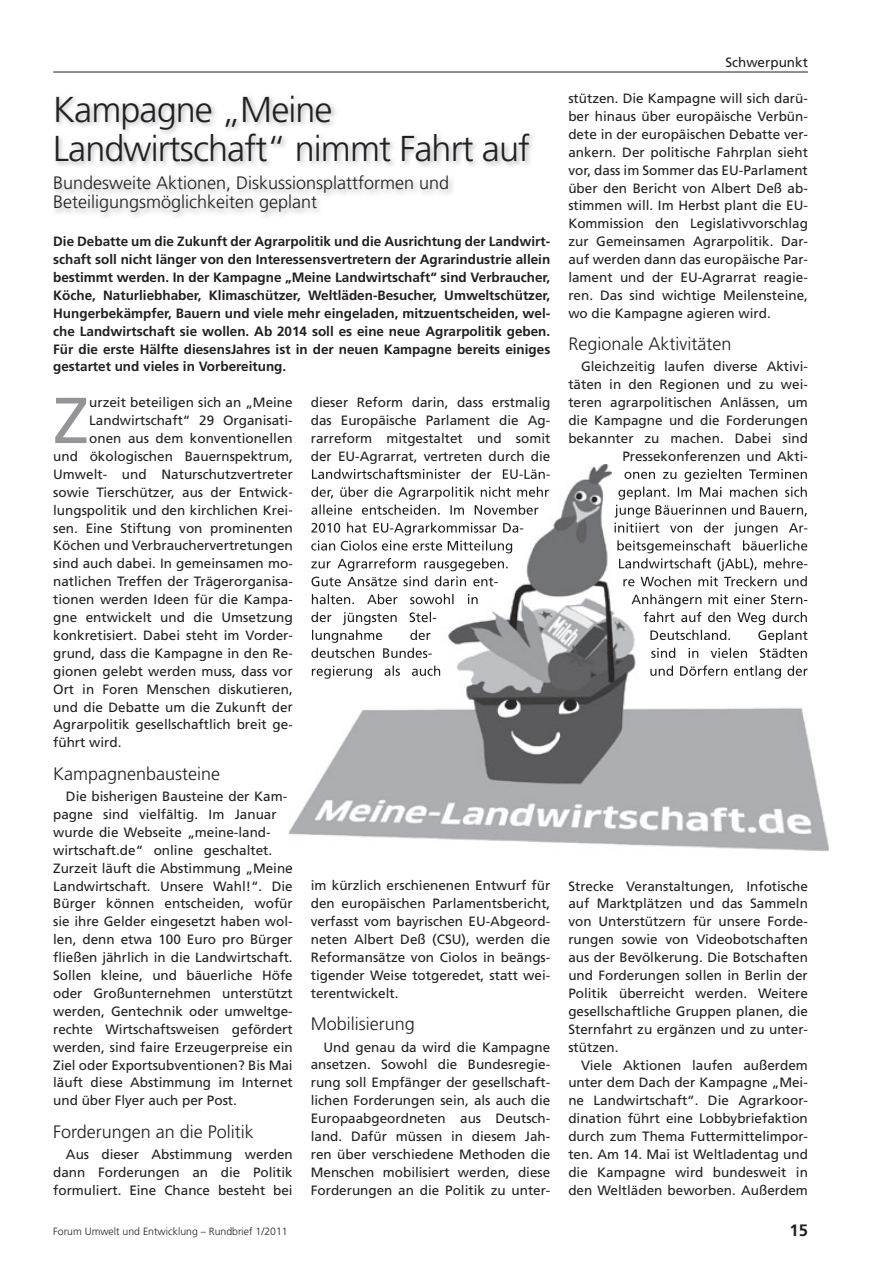
<style>
.page{position:relative;width:893px;height:1263px;background:#fff}
.page>*{position:absolute;margin:0;border:0;box-sizing:border-box;transform-origin:0 0}
.t1{font:64.8px "Frutiger LT";color:#939598}
.t2{font:300 36px/39px "Frutiger LT";letter-spacing:-.025em;color:#231f20}
.t3{font:300 18px/19.5px "Frutiger LT";color:#231f20}
.t4{font:700 16.5px "Frutiger LT";color:#231f20}
.t5{font:13.5px/17.9px "Frutiger LT";color:#231f20;text-align:justify}
.t6{font:700 13.5px/17.9px "Frutiger LT";color:#231f20;text-align:justify}
.t7{font:300 10.5px "Frutiger LT";color:#231f20}
</style>
<div class="page">
<hr style="left:53px;top:72px;width:755px;height:1px;background:#231f20">
<img style="left:289px;top:464px;width:540px;height:388px">
<svg style="left:289px;top:469px;width:4px;height:10px"></svg>
<svg style="left:289px;top:487px;width:3px;height:11px"></svg>
<img style="left:289px;top:504px;width:3px;height:14px">
<svg style="left:289px;top:522px;width:4px;height:118px"></svg>
<svg style="left:289px;top:648px;width:4px;height:47px"></svg>
<svg style="left:289px;top:701px;width:4px;height:11px"></svg>
<svg style="left:289px;top:719px;width:3px;height:13px"></svg>
<img style="left:312px;top:469px;width:238px;height:10px">
<img style="left:311px;top:487px;width:238px;height:13px">
<img style="left:311px;top:504px;width:228px;height:11px">
<img style="left:311px;top:522px;width:212px;height:13px">
<img style="left:311px;top:540px;width:202px;height:13px">
<img style="left:311px;top:558px;width:198px;height:13px">
<img style="left:311px;top:576px;width:187px;height:10px">
<img style="left:312px;top:594px;width:167px;height:10px">
<img style="left:311px;top:612px;width:125px;height:13px">
<img style="left:312px;top:630px;width:119px;height:13px">
<img style="left:311px;top:648px;width:121px;height:10px">
<img style="left:312px;top:666px;width:129px;height:13px">
<img style="left:624px;top:469px;width:184px;height:13px">
<img style="left:618px;top:487px;width:190px;height:13px">
<img style="left:615px;top:504px;width:193px;height:14px">
<img style="left:614px;top:522px;width:193px;height:13px">
<img style="left:617px;top:540px;width:191px;height:13px">
<img style="left:619px;top:558px;width:188px;height:13px">
<img style="left:623px;top:576px;width:185px;height:10px">
<img style="left:631px;top:594px;width:176px;height:13px">
<img style="left:644px;top:612px;width:164px;height:13px">
<img style="left:650px;top:630px;width:158px;height:13px">
<img style="left:651px;top:648px;width:157px;height:10px">
<img style="left:650px;top:665px;width:158px;height:14px">
<h2 class="t2" style="left:53px;top:90px;width:478px">Kampagne „Meine<br>Landwirtschaft“ nimmt Fahrt auf</h2>
<h3 class="t3" style="left:53px;top:173px;width:398px">Bundesweite Aktionen, Diskussionsplattformen und<br>Beteiligungsmöglichkeiten geplant</h3>
<p class="t6" style="left:53px;top:233px;width:499px">Die Debatte um die Zukunft der Agrarpolitik und die Ausrichtung der Landwirt&shy;schaft soll nicht länger von den Interessensvertretern der Agrarindustrie allein bestimmt werden. In der Kampagne „Meine Landwirtschaft“ sind Verbraucher, Köche, Naturliebhaber, Klimaschützer, Weltläden-Besucher, Umweltschützer, Hungerbekämpfer, Bauern und viele mehr eingeladen, mitzuentscheiden, wel&shy;che Landwirtschaft sie wollen. Ab 2014 soll es eine neue Agrarpolitik geben.<br>Für die erste Hälfte diesensJahres ist in der neuen Kampagne bereits einiges gestartet und vieles in Vorbereitung.</p>
<h1 class="t1" style="left:53px;top:382px;width:38px">Z</h1>
<p class="t5" style="left:89px;top:394px;width:205px">urzeit beteiligen sich an „Meine</p>
<p class="t5" style="left:311px;top:394px;width:241px">dieser Reform darin, dass erstmalig das Europäische Parlament die Ag&shy;rarreform mitgestaltet und somit der EU-Agrarrat, vertreten durch die</p>
<p class="t5" style="left:89px;top:412px;width:205px">Landwirtschaft“ 29 Organisati-</p>
<p class="t5" style="left:89px;top:429px;width:205px">onen aus dem konventionellen</p>
<p class="t5" style="left:53px;top:447px;width:241px">und ökologischen Bauernspektrum,</p>
<p class="t5" style="left:53px;top:465px;width:241px">Umwelt- und Naturschutzvertreter</p>
<p class="t5" style="left:53px;top:483px;width:241px">sowie Tierschützer, aus der Entwick-</p>
<p class="t5" style="left:53px;top:501px;width:241px">lungspolitik und den kirchlichen Krei-</p>
<p class="t5" style="left:53px;top:519px;width:241px">sen. Eine Stiftung von prominenten</p>
<p class="t5" style="left:53px;top:537px;width:241px">Köchen und Verbrauchervertretungen</p>
<p class="t5" style="left:53px;top:555px;width:241px">sind auch dabei. In gemeinsamen mo-</p>
<p class="t5" style="left:53px;top:573px;width:241px">natlichen Treffen der Trägerorganisa-</p>
<p class="t5" style="left:53px;top:591px;width:241px">tionen werden Ideen für die Kampa-</p>
<p class="t5" style="left:53px;top:608px;width:241px">gne entwickelt und die Umsetzung</p>
<p class="t5" style="left:53px;top:626px;width:241px">konkretisiert. Dabei steht im Vorder-</p>
<p class="t5" style="left:53px;top:644px;width:241px">grund, dass die Kampagne in den Re-</p>
<p class="t5" style="left:53px;top:662px;width:241px">gionen gelebt werden muss, dass vor</p>
<p class="t5" style="left:53px;top:680px;width:241px">Ort in Foren Menschen diskutieren,</p>
<p class="t5" style="left:53px;top:698px;width:241px">und die Debatte um die Zukunft der</p>
<p class="t5" style="left:53px;top:716px;width:241px">Agrarpolitik gesellschaftlich breit ge-</p>
<p class="t5" style="left:53px;top:734px;width:70px">führt wird.</p>
<h3 class="t3" style="left:53px;top:764px;width:169px">Kampagnenbausteine</h3>
<p class="t5" style="left:53px;top:787px;width:241px;text-align:left;text-indent:13px">Die bisherigen Bausteine der Kam&shy;pagne sind vielfältig. Im Januar wurde die Webseite „meine-land&shy;wirtschaft.de“ online geschaltet.<br>Zurzeit läuft die Abstimmung „Meine Landwirtschaft. Unsere Wahl!“. Die Bürger können entscheiden, wofür sie ihre Gelder eingesetzt haben wol&shy;len, denn etwa 100 Euro pro Bürger fließen jährlich in die Landwirtschaft.<br>Sollen kleine, und bäuerliche Höfe oder Großunternehmen unterstützt werden, Gentechnik oder umweltge&shy;rechte Wirtschaftsweisen gefördert werden, sind faire Erzeugerpreise ein Ziel oder Exportsubventionen? Bis Mai läuft diese Abstimmung im Internet und über Flyer auch per Post.</p>
<h3 class="t3" style="left:53px;top:1122px;width:202px">Forderungen an die Politik</h3>
<p class="t5" style="left:53px;top:1145px;width:241px;text-indent:13px">Aus dieser Abstimmung werden dann Forderungen an die Politik formuliert. Eine Chance besteht bei</p>
<p class="t5" style="left:311px;top:877px;width:241px">im kürzlich erschienenen Entwurf für den europäischen Parlamentsbericht, verfasst vom bayrischen EU-Abgeord&shy;neten Albert Deß (CSU), werden die Reformansätze von Ciolos in beängs&shy;tigender Weise totgeredet, statt wei&shy;terentwickelt.</p>
<h3 class="t3" style="left:311px;top:1014px;width:106px">Mobilisierung</h3>
<p class="t5" style="left:311px;top:1038px;width:241px;text-indent:13px">Und genau da wird die Kampagne ansetzen. Sowohl die Bundesregie&shy;rung soll Empfänger der gesellschaft&shy;lichen Forderungen sein, als auch die Europaabgeordneten aus Deutsch&shy;land. Dafür müssen in diesem Jah&shy;ren über verschiedene Methoden die Menschen mobilisiert werden, diese Forderungen an die Politik zu unter-</p>
<p class="t5" style="left:725px;top:54px;width:84px">Schwerpunkt</p>
<p class="t5" style="left:568px;top:90px;width:241px">stützen. Die Kampagne will sich darü&shy;ber hinaus über europäische Verbün&shy;dete in der europäischen Debatte ver&shy;ankern. Der politische Fahrplan sieht vor, dass im Sommer das EU-Parlament über den Bericht von Albert Deß ab&shy;stimmen will. Im Herbst plant die EU-Kommission den Legislativvorschlag zur Gemeinsamen Agrarpolitik. Dar&shy;auf werden dann das europäische Par&shy;lament und der EU-Agrarrat reagie&shy;ren. Das sind wichtige Meilensteine, wo die Kampagne agieren wird.</p>
<h3 class="t3" style="left:568px;top:334px;width:165px">Regionale Aktivitäten</h3>
<p class="t5" style="left:568px;top:358px;width:241px;text-align:right">Gleichzeitig laufen diverse Aktivi&shy;täten in den Regionen und zu wei&shy;teren agrarpolitischen Anlässen, um die Kampagne und die Forderungen bekannter zu machen. Dabei sind Pressekonferenzen und Akti-</p>
<p class="t5" style="left:568px;top:877px;width:241px">Strecke Veranstaltungen, Infotische auf Marktplätzen und das Sammeln von Unterstützern für unsere Forde&shy;rungen sowie von Videobotschaften aus der Bevölkerung. Die Botschaften und Forderungen sollen in Berlin der Politik überreicht werden. Weitere gesellschaftliche Gruppen planen, die Sternfahrt zu ergänzen und zu unter&shy;stützen.</p>
<p class="t5" style="left:568px;top:1056px;width:241px;text-indent:13px">Viele Aktionen laufen außerdem unter dem Dach der Kampagne „Mei&shy;ne Landwirtschaft“. Die Agrarkoor&shy;dination führt eine Lobbybriefaktion durch zum Thema Futtermittelimpor&shy;ten. Am 14. Mai ist Weltladentag und die Kampagne wird bundesweit in den Weltläden beworben. Außerdem</p>
<p class="t7" style="left:53px;top:1226px;width:236px">Forum Umwelt und Entwicklung – Rundbrief 1/2011</p>
<p class="t4" style="left:790px;top:1220px;width:20px">15</p>
</div>
